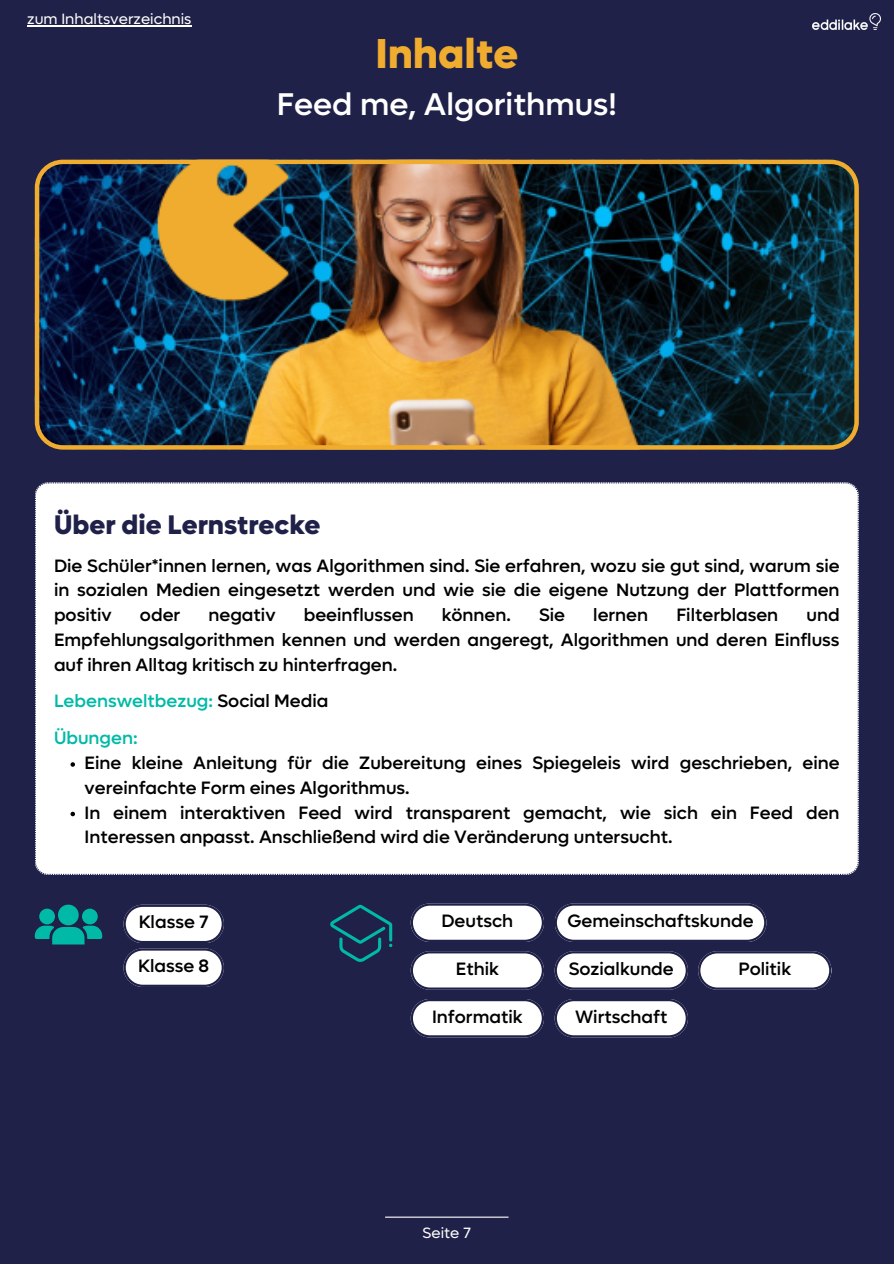
<style>
.page{position:relative;width:894px;height:1264px;background:#fff}
.page>*{position:absolute;margin:0;border:0;box-sizing:border-box;transform-origin:0 0}
.t1{font:800 42px "Lufga";color:#efac2f}
.t2{font:500 31.5px "Lufga";color:#fff}
.t3{font:800 27px "Lufga";color:#202148}
.t4{font:500 18px/24.8px "Lufga";color:#000;text-align:justify}
.t5{font:500 18px "Lufga";color:#00baa7}
.t6{font:15px "Lufga";color:#fff}
.s1{color:#000}
</style>
<div class="page">
<div style="left:0;top:0;width:893px;height:1263px;background:#202148"></div>
<img style="left:35px;top:160px;width:823px;height:289px">
<div style="left:35px;top:482px;width:823px;height:393px;background:#fff"></div>
<svg style="left:70px;top:762px;width:5px;height:4px"></svg>
<svg style="left:70px;top:811px;width:5px;height:5px"></svg>
<div style="left:39px;top:908px;width:16px;height:16px;background:#00baa7;border-radius:50%"></div>
<div style="left:82px;top:908px;width:16px;height:16px;background:#00baa7;border-radius:50%"></div>
<div style="left:58px;top:904px;width:21px;height:21px;background:#00baa7;border-radius:50%"></div>
<svg style="left:35px;top:925px;width:67px;height:19px"></svg>
<svg style="left:330px;top:904px;width:62px;height:57px"></svg>
<svg style="left:410px;top:903px;width:133px;height:38px;background:#d8d8df"></svg>
<svg style="left:555px;top:903px;width:211px;height:38px;background:#dfdfe4"></svg>
<svg style="left:123px;top:904px;width:101px;height:38px;background:#d1d1d9"></svg>
<svg style="left:123px;top:948px;width:101px;height:38px;background:#d1d1d9"></svg>
<svg style="left:410px;top:951px;width:133px;height:38px;background:#d7d8de"></svg>
<svg style="left:410px;top:999px;width:133px;height:38px;background:#d7d7de"></svg>
<svg style="left:698px;top:951px;width:132px;height:38px;background:#d9d9e0"></svg>
<svg style="left:554px;top:951px;width:133px;height:38px;background:#d7d8de"></svg>
<svg style="left:554px;top:999px;width:133px;height:38px;background:#d7d7de"></svg>
<img style="left:812px;top:13px;width:67px;height:16px">
<hr style="left:385px;top:1216px;width:123px;height:1px;background:#fff">
<hr style="left:27px;top:26px;width:164px;height:1px;background:#fff">
<h4 class="t6" style="left:27px;top:10px;width:166px">zum Inhaltsverzeichnis</h4>
<h4 class="t1" style="left:375px;top:27px;width:144px">Inhalte</h4>
<h1 class="t2" style="left:277px;top:91px;width:341px">Feed me, Algorithmus!</h1>
<p class="t3" style="left:54px;top:508px;width:268px">Über die Lernstrecke</p>
<h2 class="t4" style="left:54px;top:554px;width:786px">Die Schüler*innen lernen, was Algorithmen sind. Sie erfahren, wozu sie gut sind, warum sie in sozialen Medien eingesetzt werden und wie sie die eigene Nutzung der Plattformen positiv</h2>
<h2 class="t4" style="left:140px;top:603px;width:42px">oder</h2>
<h2 class="t4" style="left:208px;top:603px;width:69px">negativ</h2>
<h2 class="t4" style="left:304px;top:603px;width:111px">beeinflussen</h2>
<h2 class="t4" style="left:441px;top:603px;width:71px">können.</h2>
<h2 class="t4" style="left:539px;top:603px;width:28px">Sie</h2>
<h2 class="t4" style="left:593px;top:603px;width:56px">lernen</h2>
<h2 class="t4" style="left:676px;top:603px;width:103px">Filterblasen</h2>
<h2 class="t4" style="left:54px;top:603px;width:786px;text-indent:752px">und Empfehlungsalgorithmen kennen und werden angeregt, Algorithmen und deren Einfluss auf ihren Alltag kritisch zu hinterfragen.</h2>
<p class="t5" style="left:54px;top:693px;width:276px">Lebensweltbezug: <span class="s1">Social Media</span></p>
<h3 class="t5" style="left:54px;top:730px;width:85px">Übungen:</h3>
<h4 class="t4" style="left:85px;top:751px;width:756px">Eine kleine Anleitung für die Zubereitung eines Spiegeleis wird geschrieben, eine vereinfachte Form eines Algorithmus.</h4>
<h4 class="t4" style="left:85px;top:801px;width:756px">In einem interaktiven Feed wird transparent gemacht, wie sich ein Feed den<br>Interessen anpasst. Anschließend wird die Veränderung untersucht.</h4>
<p class="t4" style="left:139px;top:910px;width:71px">Klasse 7</p>
<h4 class="t4" style="left:441px;top:909px;width:73px">Deutsch</h4>
<p class="t4" style="left:567px;top:909px;width:188px">Gemeinschaftskunde</p>
<p class="t4" style="left:138px;top:954px;width:72px">Klasse 8</p>
<h4 class="t4" style="left:455px;top:957px;width:44px">Ethik</h4>
<h4 class="t4" style="left:432px;top:1005px;width:92px">Informatik</h4>
<h4 class="t4" style="left:568px;top:957px;width:106px">Sozialkunde</h4>
<p class="t4" style="left:738px;top:957px;width:54px">Politik</p>
<h4 class="t4" style="left:575px;top:1005px;width:94px">Wirtschaft</h4>
<h4 class="t6" style="left:422px;top:1223px;width:50px">Seite 7</h4>
</div>
